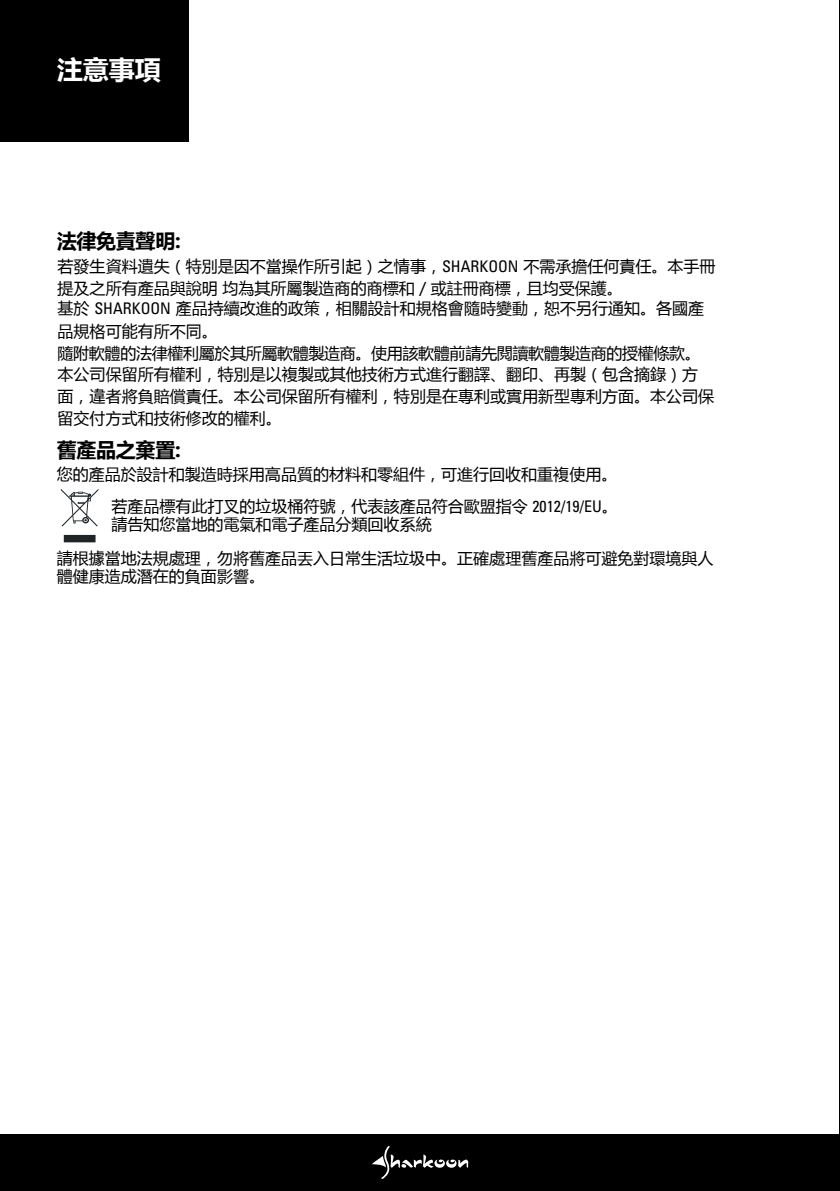
<style>
.page{position:relative;width:840px;height:1191px;background:#fff}
.page>*{position:absolute;margin:0;border:0;box-sizing:border-box;transform-origin:0 0}
.t1{font:700 26px "Microsoft Ya Hei";color:#fff}
.t2{font:700 20px "Microsoft Ya Hei";letter-spacing:-.015em;color:#000}
.t3{font:16px/21.6px "Microsoft Ya Hei UI";color:#000}
.t4{font:16px/32px "Microsoft Ya Hei";color:#000;text-align:right}
.s1{font-family:"Univers";font-stretch:condensed}
</style>
<div class="page">
<div style="left:0;top:1134px;width:839px;height:57px;background:#000"></div>
<div style="left:0;top:0;width:189px;height:142px;background:#000"></div>
<svg style="left:372px;top:1146px;width:96px;height:33px"></svg>
<svg style="left:61px;top:489px;width:37px;height:53px"></svg>
<h1 class="t1" style="left:57px;top:52px;width:105px">注意事項</h1>
<p class="t2" style="left:57px;top:226px;width:125px">法律免責聲明:</p>
<p class="t3" style="left:58px;top:254px;width:659px;line-height:22.4px">若發生資料遺失（特別是因不當操作所引起）之情事，<span class="s1">SHARKOON</span> 不需承擔任何責任。本手冊提及之所有產品與說明 均為其所屬製造商的商標和／或註冊商標，且均受保護。</p>
<p class="t3" style="left:58px;top:296px;width:647px;line-height:23.2px">基於 <span class="s1">SHARKOON</span> 產品持續改進的政策，相關設計和規格會隨時變動，恕不另行通知。各國產品規格可能有所不同。</p>
<p class="t3" style="left:58px;top:342px;width:657px">隨附軟體的法律權利屬於其所屬軟體製造商。使用該軟體前請先閱讀軟體製造商的授權條款。本公司保留所有權利，特別是以複製或其他技術方式進行翻譯、翻印、再製（包含摘錄）方面，違者將負賠償責任。本公司保留所有權利，特別是在專利或實用新型專利方面。本公司保留交付方式和技術修改的權利。</p>
<p class="t2" style="left:57px;top:436px;width:125px">舊產品之棄置:</p>
<p class="t4" style="left:57px;top:458px;width:562px">您的產品於設計和製造時採用高品質的材料和零組件，可進行回收和重複使用。若產品標有此打叉的垃圾桶符號，代表該產品符合歐盟指令 <span class="s1">2012/19/EU</span>。</p>
<p class="t4" style="left:57px;top:507px;width:658px;line-height:34.2px;text-align:left;text-indent:54px">請告知您當地的電氣和電子產品分類回收系統<br>請根據當地法規處理，勿將舊產品丟入日常生活垃圾中。正確處理舊產品將可避免對環境與人</p>
<p class="t4" style="left:57px;top:560px;width:210px">體健康造成潛在的負面影響。</p>
</div>
